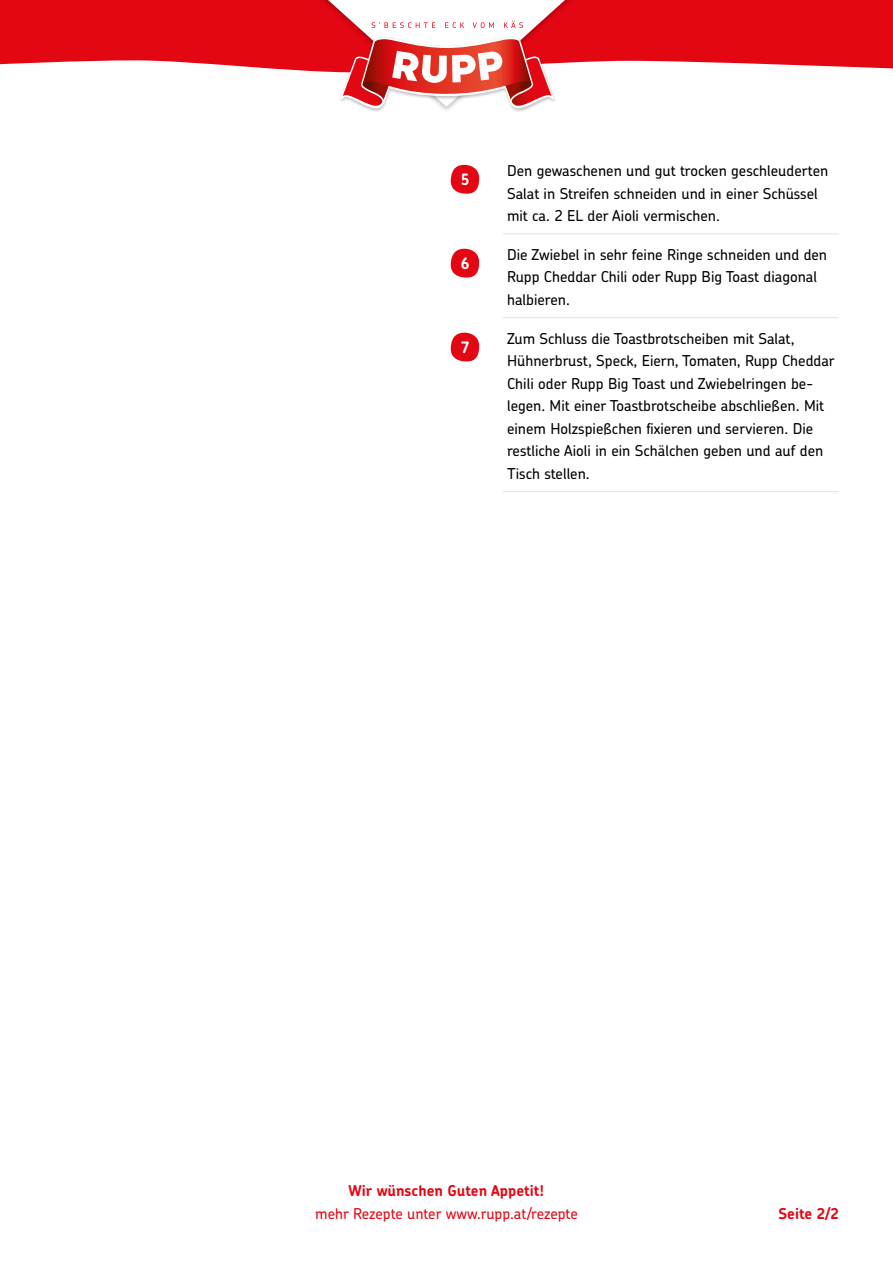
<style>
.page{position:relative;width:893px;height:1263px;background:#fff}
.page>*{position:absolute;margin:0;border:0;box-sizing:border-box;transform-origin:0 0}
.t1{font:700 15.75px "Chevin Pro";color:#fff}
.t2{font:500 15px/22.5px "Chevin Pro";color:#000}
.t3{font:500 15px "Chevin Pro";color:#e30715}
.t4{font:700 15px "Chevin Pro";color:#e30715}
</style>
<div class="page">
<hr style="left:503px;top:233px;width:336px;height:1px;background:#e3e3e3">
<hr style="left:503px;top:317px;width:336px;height:1px;background:#e3e3e3">
<hr style="left:503px;top:491px;width:336px;height:1px;background:#e3e3e3">
<svg style="left:450px;top:165px;width:29px;height:29px"></svg>
<svg style="left:450px;top:249px;width:29px;height:29px"></svg>
<svg style="left:450px;top:333px;width:29px;height:28px"></svg>
<svg style="left:0;top:0;width:893px;height:72px;background:#e6222e"></svg>
<img style="left:315px;top:0;width:263px;height:72px">
<img style="left:365px;top:108px;width:165px;height:4px">
<svg style="left:328px;top:0;width:237px;height:108px"></svg>
<p class="t1" style="left:461px;top:169px;width:10px">5</p>
<p class="t2" style="left:507px;top:159px;width:323px">Den gewaschenen und gut trocken geschleuderten<br>Salat in Streifen schneiden und in einer Schüssel mit ca. 2 EL der Aioli vermischen.</p>
<p class="t1" style="left:461px;top:253px;width:10px">6</p>
<p class="t2" style="left:507px;top:243px;width:322px">Die Zwiebel in sehr feine Ringe schneiden und den<br>Rupp Cheddar Chili oder Rupp Big Toast diagonal halbieren.</p>
<p class="t1" style="left:461px;top:337px;width:10px">7</p>
<p class="t2" style="left:507px;top:327px;width:329px">Zum Schluss die Toastbrotscheiben mit Salat, Hühnerbrust, Speck, Eiern, Tomaten, Rupp Cheddar Chili oder Rupp Big Toast und Zwiebelringen be&shy;legen. Mit einer Toastbrotscheibe abschließen. Mit einem Holzspießchen fixieren und servieren. Die restliche Aioli in ein Schälchen geben und auf den Tisch stellen.</p>
<p class="t4" style="left:349px;top:1181px;width:197px">Wir wünschen Guten Appetit!</p>
<p class="t3" style="left:315px;top:1203px;width:264px">mehr Rezepte unter www.rupp.at/rezepte</p>
<p class="t4" style="left:778px;top:1203px;width:62px">Seite 2/2</p>
</div>
